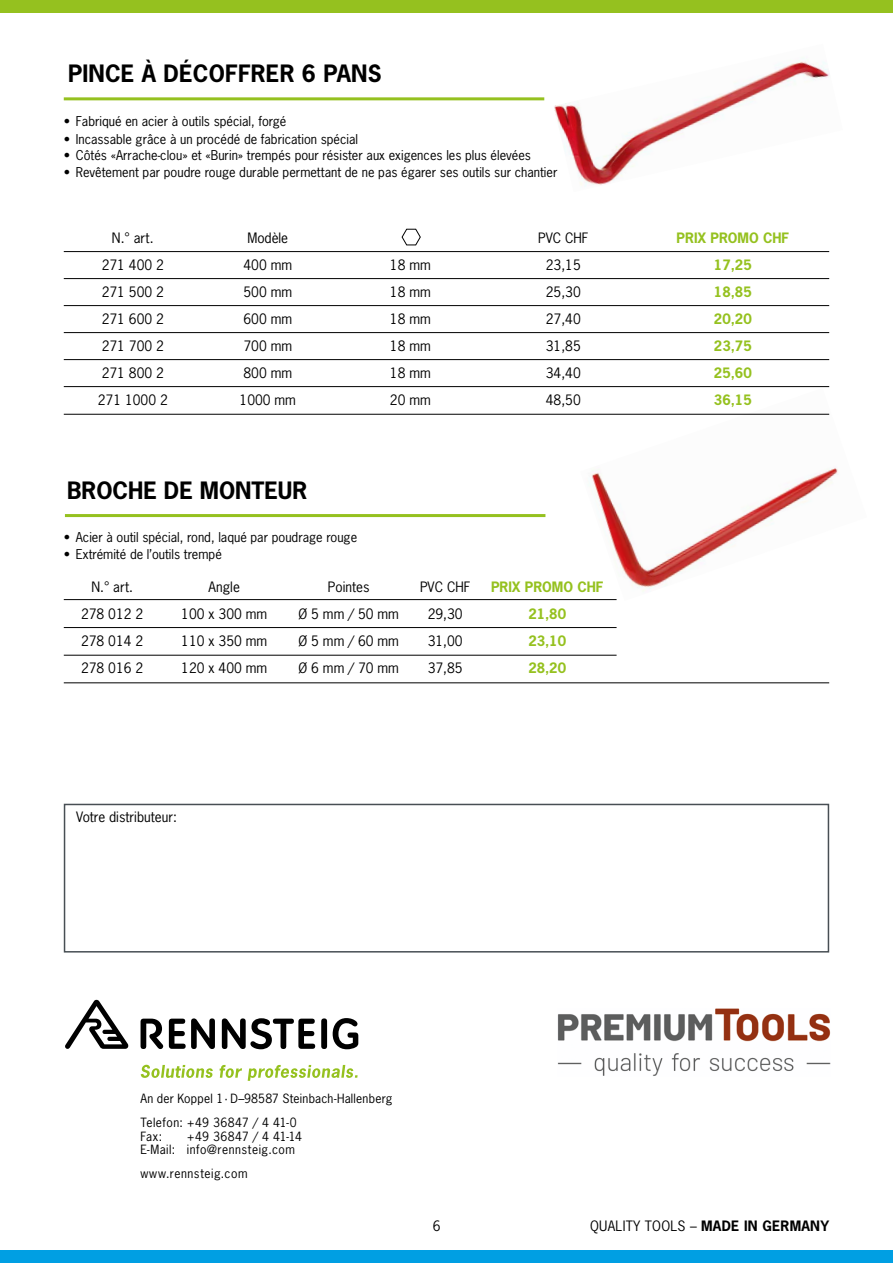
<style>
.page{position:relative;width:893px;height:1263px;background:#fff}
.page>*{position:absolute;margin:0;border:0;box-sizing:border-box;transform-origin:0 0}
.t1{font:700 22.5px "News Gothic Std";letter-spacing:.01em;color:#000}
.t2{font:13.5px "News Gothic Std";color:#000}
.t3{font:700 13.5px "News Gothic Std";color:#95c11f}
.t4{font:13.5px "News Gothic Std";letter-spacing:.02em;color:#000}
.t5{font:12.75px "News Gothic Std";color:#000}
.t6{font:12px/24px "News Gothic Std";letter-spacing:.03em;color:#000}
.s1{font-weight:700}
</style>
<div class="page">
<div style="left:0;top:0;width:893px;height:13px;background:#95c11f"></div>
<div style="left:0;top:1250px;width:893px;height:13px;background:#009fe3"></div>
<img style="left:558px;top:1008px;width:273px;height:68px">
<div style="left:64px;top:804px;width:765px;height:148px;border:2px solid #484f54"></div>
<svg style="left:65px;top:1000px;width:293px;height:49px"></svg>
<svg style="left:141px;top:1065px;width:72px;height:13px"></svg>
<svg style="left:219px;top:1065px;width:23px;height:13px"></svg>
<svg style="left:248px;top:1065px;width:110px;height:16px"></svg>
<hr style="left:64px;top:97px;width:480px;height:3px;background:#95c11f">
<hr style="left:64px;top:251px;width:765px;height:1px;background:#000">
<hr style="left:64px;top:278px;width:765px;height:1px;background:#000">
<hr style="left:64px;top:305px;width:765px;height:1px;background:#000">
<hr style="left:64px;top:332px;width:765px;height:1px;background:#000">
<hr style="left:64px;top:359px;width:765px;height:1px;background:#000">
<hr style="left:64px;top:386px;width:765px;height:1px;background:#000">
<img style="left:554px;top:58px;width:276px;height:129px">
<svg style="left:402px;top:229px;width:19px;height:16px"></svg>
<img style="left:580px;top:413px;width:258px;height:188px">
<hr style="left:64px;top:414px;width:765px;height:1px;background:#000">
<hr style="left:65px;top:514px;width:480px;height:3px;background:#95c11f">
<hr style="left:64px;top:599px;width:553px;height:1px;background:#000">
<hr style="left:64px;top:627px;width:553px;height:1px;background:#000">
<hr style="left:64px;top:655px;width:553px;height:1px;background:#000">
<hr style="left:64px;top:682px;width:765px;height:1px;background:#000">
<h1 class="t1" style="left:68px;top:59px;width:315px">PINCE À DÉCOFFRER 6 PANS</h1>
<p class="t5" style="left:64px;top:113px;width:224px">• Fabriqué en acier à outils spécial, forgé</p>
<p class="t5" style="left:64px;top:131px;width:296px">• Incassable grâce à un procédé de fabrication spécial</p>
<p class="t5" style="left:64px;top:147px;width:469px">• Côtés «Arrache-clou» et «Burin» trempés pour résister aux exigences les plus élevées</p>
<p class="t5" style="left:64px;top:164px;width:495px">• Revêtement par poudre rouge durable permettant de ne pas égarer ses outils sur chantier</p>
<p class="t2" style="left:112px;top:230px;width:43px">N.° art.</p>
<p class="t2" style="left:247px;top:230px;width:42px">Modèle</p>
<p class="t2" style="left:538px;top:230px;width:52px">PVC CHF</p>
<p class="t3" style="left:677px;top:229px;width:114px">PRIX PROMO CHF</p>
<p class="t2" style="left:102px;top:257px;width:64px">271 400 2</p>
<p class="t2" style="left:243px;top:257px;width:50px">400 mm</p>
<p class="t2" style="left:390px;top:257px;width:42px">18 mm</p>
<p class="t2" style="left:546px;top:257px;width:36px">23,15</p>
<p class="t3" style="left:714px;top:256px;width:39px">17,25</p>
<p class="t2" style="left:102px;top:284px;width:64px">271 500 2</p>
<p class="t2" style="left:243px;top:284px;width:50px">500 mm</p>
<p class="t2" style="left:390px;top:284px;width:42px">18 mm</p>
<p class="t2" style="left:546px;top:284px;width:36px">25,30</p>
<p class="t3" style="left:714px;top:283px;width:39px">18,85</p>
<p class="t2" style="left:102px;top:311px;width:64px">271 600 2</p>
<p class="t2" style="left:243px;top:311px;width:50px">600 mm</p>
<p class="t2" style="left:390px;top:311px;width:42px">18 mm</p>
<p class="t2" style="left:546px;top:311px;width:36px">27,40</p>
<p class="t3" style="left:714px;top:310px;width:39px">20,20</p>
<p class="t2" style="left:102px;top:338px;width:64px">271 700 2</p>
<p class="t2" style="left:243px;top:338px;width:50px">700 mm</p>
<p class="t2" style="left:390px;top:338px;width:42px">18 mm</p>
<p class="t2" style="left:546px;top:338px;width:36px">31,85</p>
<p class="t3" style="left:714px;top:337px;width:39px">23,75</p>
<p class="t2" style="left:102px;top:365px;width:64px">271 800 2</p>
<p class="t2" style="left:243px;top:365px;width:50px">800 mm</p>
<p class="t2" style="left:390px;top:365px;width:42px">18 mm</p>
<p class="t2" style="left:546px;top:365px;width:36px">34,40</p>
<p class="t3" style="left:714px;top:364px;width:39px">25,60</p>
<p class="t2" style="left:98px;top:392px;width:71px">271 1000 2</p>
<p class="t2" style="left:240px;top:392px;width:58px">1000 mm</p>
<p class="t2" style="left:390px;top:392px;width:42px">20 mm</p>
<p class="t2" style="left:546px;top:392px;width:36px">48,50</p>
<p class="t3" style="left:714px;top:391px;width:39px">36,15</p>
<h1 class="t1" style="left:67px;top:476px;width:242px">BROCHE DE MONTEUR</h1>
<p class="t5" style="left:64px;top:529px;width:295px">• Acier à outil spécial, rond, laqué par poudrage rouge</p>
<p class="t5" style="left:64px;top:546px;width:160px">• Extrémité de l’outils trempé</p>
<p class="t2" style="left:91px;top:579px;width:43px">N.° art.</p>
<p class="t2" style="left:209px;top:579px;width:33px">Angle</p>
<p class="t2" style="left:328px;top:579px;width:43px">Pointes</p>
<p class="t2" style="left:420px;top:579px;width:52px">PVC CHF</p>
<p class="t3" style="left:491px;top:578px;width:114px">PRIX PROMO CHF</p>
<p class="t2" style="left:81px;top:606px;width:64px">278 012 2</p>
<p class="t2" style="left:181px;top:606px;width:87px">100 x 300 mm</p>
<p class="t2" style="left:299px;top:606px;width:102px">Ø 5 mm / 50 mm</p>
<p class="t2" style="left:428px;top:606px;width:36px">29,30</p>
<p class="t3" style="left:528px;top:605px;width:39px">21,80</p>
<p class="t2" style="left:81px;top:633px;width:64px">278 014 2</p>
<p class="t2" style="left:181px;top:633px;width:87px">110 x 350 mm</p>
<p class="t2" style="left:299px;top:633px;width:102px">Ø 5 mm / 60 mm</p>
<p class="t2" style="left:428px;top:633px;width:36px">31,00</p>
<p class="t3" style="left:528px;top:632px;width:39px">23,10</p>
<p class="t2" style="left:81px;top:660px;width:64px">278 016 2</p>
<p class="t2" style="left:181px;top:660px;width:87px">120 x 400 mm</p>
<p class="t2" style="left:299px;top:660px;width:102px">Ø 6 mm / 70 mm</p>
<p class="t2" style="left:428px;top:660px;width:36px">37,85</p>
<p class="t3" style="left:528px;top:659px;width:39px">28,20</p>
<p class="t2" style="left:76px;top:808px;width:103px">Votre distributeur:</p>
<p class="t6" style="left:140px;top:1086px;width:254px">An der Koppel 1· D–98587 Steinbach-Hallenberg<br>Telefon: +49 36847 / 4 41-0</p>
<p class="t6" style="left:140px;top:1124px;width:23px">Fax:</p>
<p class="t6" style="left:140px;top:1129px;width:163px;line-height:13.5px;text-indent:46px">+49 36847 / 4 41-14<br>E-Mail: info@rennsteig.com</p>
<p class="t6" style="left:140px;top:1161px;width:109px">www.rennsteig.com</p>
<p class="t2" style="left:433px;top:1217px;width:9px">6</p>
<p class="t4" style="left:590px;top:1217px;width:241px">QUALITY TOOLS – <span class="s1">MADE IN GERMANY</span></p>
</div>
